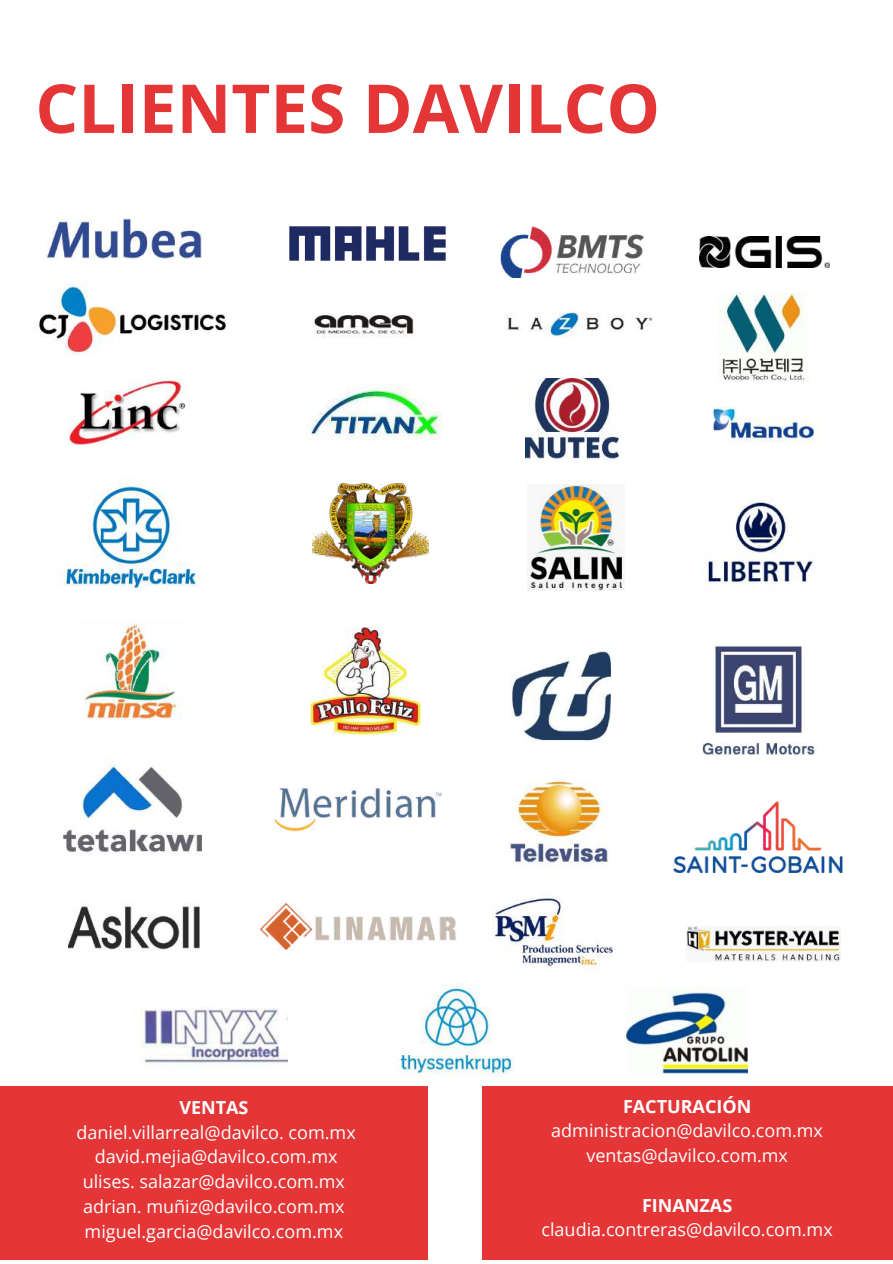
<style>
.page{position:relative;width:893px;height:1264px;background:#fff}
.page>*{position:absolute;margin:0;border:0;box-sizing:border-box;transform-origin:0 0}
.t1{font:700 67.5px "Open Sans";color:#e53637}
.t2{font:18px/24.8px "Open Sans";color:#fff;text-align:center}
.t3{font:700 18px "Open Sans";color:#fff}
</style>
<div class="page">
<img style="left:46px;top:218px;width:155px;height:41px">
<img style="left:290px;top:226px;width:155px;height:35px">
<img style="left:500px;top:226px;width:143px;height:52px">
<img style="left:699px;top:236px;width:129px;height:32px">
<img style="left:39px;top:283px;width:188px;height:73px">
<img style="left:312px;top:314px;width:102px;height:24px">
<img style="left:507px;top:312px;width:146px;height:26px">
<img style="left:718px;top:293px;width:89px;height:89px">
<img style="left:69px;top:379px;width:120px;height:66px">
<img style="left:308px;top:385px;width:134px;height:55px">
<img style="left:526px;top:378px;width:92px;height:81px">
<img style="left:713px;top:406px;width:108px;height:37px">
<img style="left:57px;top:479px;width:146px;height:111px">
<img style="left:312px;top:483px;width:116px;height:100px">
<img style="left:527px;top:484px;width:97px;height:106px">
<img style="left:705px;top:499px;width:109px;height:88px">
<img style="left:84px;top:623px;width:97px;height:97px">
<img style="left:311px;top:627px;width:110px;height:107px">
<img style="left:511px;top:651px;width:100px;height:91px">
<img style="left:702px;top:646px;width:113px;height:109px">
<img style="left:63px;top:759px;width:140px;height:96px">
<img style="left:274px;top:787px;width:168px;height:44px">
<img style="left:510px;top:781px;width:99px;height:86px">
<img style="left:673px;top:801px;width:169px;height:71px">
<img style="left:69px;top:906px;width:131px;height:45px">
<img style="left:260px;top:902px;width:196px;height:48px">
<img style="left:492px;top:891px;width:121px;height:77px">
<img style="left:686px;top:926px;width:154px;height:35px">
<img style="left:134px;top:1007px;width:153px;height:56px">
<img style="left:626px;top:986px;width:121px;height:87px">
<div style="left:0;top:1085px;width:428px;height:174px;background:#e53637"></div>
<div style="left:482px;top:1085px;width:410px;height:174px;background:#e53637"></div>
<img style="left:395px;top:983px;width:120px;height:93px">
<h1 class="t1" style="left:35px;top:61px;width:626px">CLIENTES DAVILCO</h1>
<p class="t3" style="left:179px;top:1094px;width:71px">VENTAS</p>
<p class="t2" style="left:77px;top:1119px;width:280px">daniel.villarreal@davilco. com.mx david.mejia@davilco.com.mx ulises. salazar@davilco.com.mx adrian. muñiz@davilco.com.mx miguel.garcia@davilco.com.mx</p>
<p class="t3" style="left:623px;top:1093px;width:130px">FACTURACIÓN</p>
<p class="t2" style="left:551px;top:1118px;width:273px">administracion@davilco.com.mx ventas@davilco.com.mx</p>
<p class="t3" style="left:642px;top:1192px;width:92px">FINANZAS</p>
<p class="t2" style="left:541px;top:1216px;width:293px">claudia.contreras@davilco.com.mx</p>
</div>
